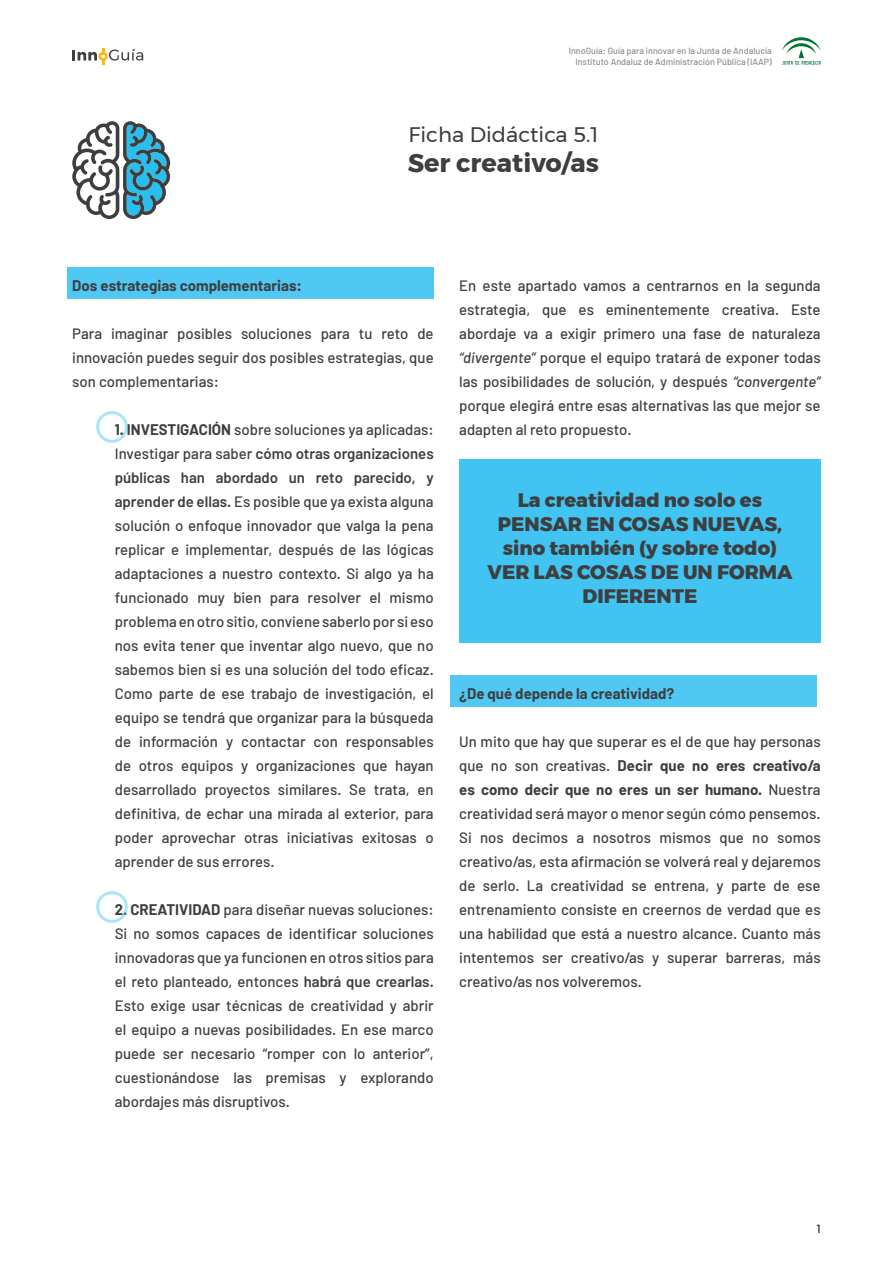
<style>
.page{position:relative;width:893px;height:1263px;background:#fff}
.page>*{position:absolute;margin:0;border:0;box-sizing:border-box;transform-origin:0 0}
.t1{font:700 25.5px "Montserrat";color:#3e3e3f}
.t2{font:21px "Montserrat";color:#3e3e3f}
.t3{font:800 19.5px/24px "Montserrat";color:#3e3e3f;text-align:center}
.t4{font:500 15px/24px "Barlow";color:#3e3e3f;text-align:justify}
.t5{font:700 15px "Barlow";color:#3e3e3f}
.t6{font:500 12px "Barlow";color:#231f20}
.t7{font:500 9px/10.8px "Barlow";color:#8b8d90;text-align:right}
.s1{font-weight:700}
.s2{font-weight:600}
.s3{font-style:italic}
</style>
<div class="page">
<svg style="left:72px;top:48px;width:71px;height:17px"></svg>
<svg style="left:782px;top:37px;width:39px;height:28px"></svg>
<div style="left:67px;top:267px;width:367px;height:31px;background:#51c7f3"></div>
<div style="left:450px;top:675px;width:366px;height:31px;background:#51c7f3"></div>
<div style="left:459px;top:459px;width:362px;height:184px;background:#42c4f2"></div>
<div style="left:96px;top:411px;width:32px;height:32px;border:3px solid #26bff0;border-radius:50%"></div>
<div style="left:96px;top:891px;width:32px;height:32px;border:3px solid #26bff0;border-radius:50%"></div>
<svg style="left:72px;top:121px;width:98px;height:98px"></svg>
<p class="t7" style="left:569px;top:45px;width:205px">InnoGuía: Guía para innovar en la Junta de Andalucía<br>Instituto Andaluz de Administración Pública (IAAP)</p>
<p class="t2" style="left:409px;top:119px;width:191px">Ficha Didáctica 5.1</p>
<p class="t1" style="left:408px;top:143px;width:193px">Ser creativo/as</p>
<p class="t5" style="left:72px;top:276px;width:231px">Dos estrategias complementarias:</p>
<p class="t4" style="left:72px;top:321px;width:363px">Para imaginar posibles soluciones para tu reto de innovación puedes seguir dos posibles estrategias, que son complementarias:</p>
<p class="t4" style="left:115px;top:417px;width:320px"><span class="s1">1. INVESTIGACIÓN</span> sobre soluciones ya aplicadas:<br>Investigar para saber <span class="s2">cómo otras organizaciones públicas han abordado un reto parecido, y aprender de ellas.</span> Es posible que ya exista alguna solución o enfoque innovador que valga la pena replicar e implementar, después de las lógicas adaptaciones a nuestro contexto. Si algo ya ha funcionado muy bien para resolver el mismo problema en otro sitio, conviene saberlo por si eso nos evita tener que inventar algo nuevo, que no sabemos bien si es una solución del todo eficaz.<br>Como parte de ese trabajo de investigación, el equipo se tendrá que organizar para la búsqueda de información y contactar con responsables de otros equipos y organizaciones que hayan desarrollado proyectos similares. Se trata, en definitiva, de echar una mirada al exterior, para poder aprovechar otras iniciativas exitosas o aprender de sus errores.</p>
<p class="t4" style="left:115px;top:897px;width:320px"><span class="s1">2. CREATIVIDAD</span> para diseñar nuevas soluciones:<br>Si no somos capaces de identificar soluciones innovadoras que ya funcionen en otros sitios para el reto planteado, entonces <span class="s2">habrá que crearlas.<br></span>Esto exige usar técnicas de creatividad y abrir el equipo a nuevas posibilidades. En ese marco puede ser necesario “romper con lo anterior”, cuestionándose las premisas y explorando abordajes más disruptivos.</p>
<p class="t4" style="left:459px;top:273px;width:363px">En este apartado vamos a centrarnos en la segunda estrategia, que es eminentemente creativa. Este abordaje va a exigir primero una fase de naturaleza <span class="s3">“divergente”</span> porque el equipo tratará de exponer todas las posibilidades de solución, y después <span class="s3">“convergente” </span>porque elegirá entre esas alternativas las que mejor se adapten al reto propuesto.</p>
<p class="t3" style="left:487px;top:488px;width:307px">La creatividad no solo es<br>PENSAR EN COSAS NUEVAS, sino también (y sobre todo)<br>VER LAS COSAS DE UN FORMA<br>DIFERENTE</p>
<p class="t5" style="left:459px;top:684px;width:216px">¿De qué depende la creatividad?</p>
<p class="t4" style="left:459px;top:729px;width:363px">Un mito que hay que superar es el de que hay personas que no son creativas. <span class="s1">Decir que no eres creativo/a es como decir que no eres un ser humano.</span> Nuestra creatividad será mayor o menor según cómo pensemos.<br>Si nos decimos a nosotros mismos que no somos creativo/as, esta afirmación se volverá real y dejaremos de serlo. La creatividad se entrena, y parte de ese entrenamiento consiste en creernos de verdad que es una habilidad que está a nuestro alcance. Cuanto más intentemos ser creativo/as y superar barreras, más creativo/as nos volveremos.</p>
<p class="t6" style="left:817px;top:1221px;width:6px">1</p>
</div>
